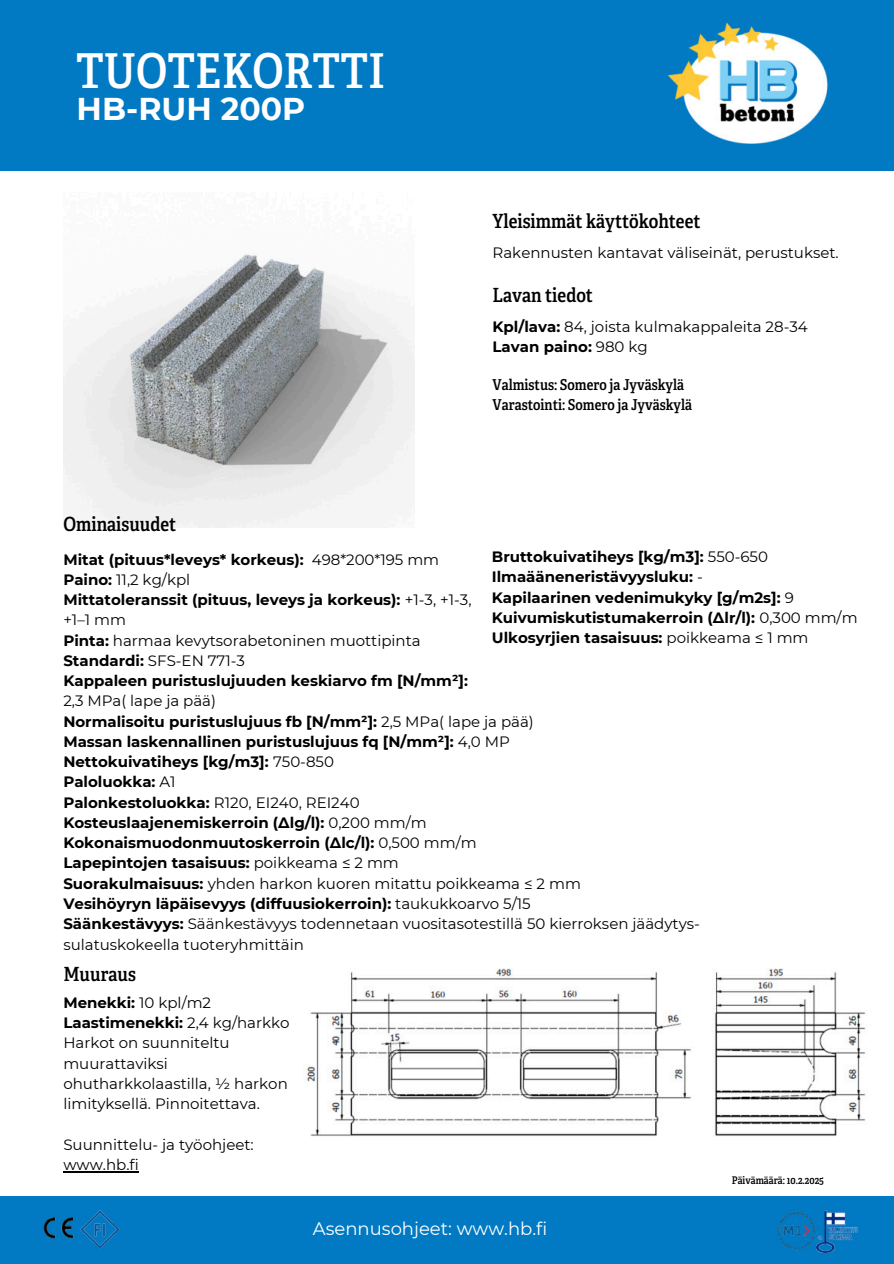
<style>
.page{position:relative;width:894px;height:1264px;background:#fff}
.page>*{position:absolute;margin:0;border:0;box-sizing:border-box;transform-origin:0 0}
.t1{font:600 48px "Adelle Condensed";color:#fff}
.t2{font:700 31.5px "Montserrat";color:#fff}
.t3{font:600 19.5px "Adelle Condensed";color:#000}
.t4{font:18px "Montserrat";color:#fff}
.t5{font:700 15px/20.2px "Montserrat";color:#000}
.t6{font:15px/20.2px "Montserrat";color:#000}
.t7{font:600 15px/19.5px "Adelle Condensed";color:#000}
.t8{font:600 10.5px "Adelle Condensed";color:#000}
.s1{font-weight:700}
.s2{font-weight:400}
</style>
<div class="page">
<div style="left:0;top:0;width:893px;height:170px;background:#017ac3"></div>
<img style="left:63px;top:253px;width:352px;height:275px">
<div style="left:0;top:1195px;width:893px;height:68px;background:#017ac3"></div>
<img style="left:817px;top:1210px;width:41px;height:42px">
<img style="left:43px;top:1216px;width:38px;height:23px">
<img style="left:777px;top:1211px;width:45px;height:39px">
<img style="left:81px;top:1210px;width:38px;height:38px">
<img style="left:667px;top:22px;width:161px;height:122px">
<img style="left:305px;top:968px;width:561px;height:168px">
<hr style="left:63px;top:1171px;width:76px;height:1px;background:#000">
<h1 class="t1" style="left:76px;top:41px;width:310px">TUOTEKORTTI</h1>
<h2 class="t2" style="left:77px;top:86px;width:230px">HB-RUH 200P</h2>
<h3 class="t3" style="left:492px;top:209px;width:209px">Yleisimmät käyttökohteet</h3>
<p class="t6" style="left:492px;top:242px;width:347px">Rakennusten kantavat väliseinät, perustukset.</p>
<h3 class="t3" style="left:492px;top:283px;width:102px">Lavan tiedot</h3>
<p class="t6" style="left:492px;top:316px;width:317px"><span class="s1">Kpl/lava:</span> 84, joista kulmakappaleita 28-34<br><span class="s1">Lavan paino:</span> 980 kg</p>
<p class="t7" style="left:492px;top:375px;width:201px">Valmistus: Somero ja Jyväskylä<br>Varastointi: Somero ja Jyväskylä</p>
<h3 class="t3" style="left:63px;top:512px;width:114px">Ominaisuudet</h3>
<p class="t5" style="left:63px;top:548px;width:409px">Mitat (pituus*leveys* korkeus): <span class="s2">498*200*195 mm </span>Paino: <span class="s2">11,2 kg/kpl<br></span>Mittatoleranssit (pituus, leveys ja korkeus): <span class="s2">+1-3, +1-3, +1–1 mm<br></span>Pinta: <span class="s2">harmaa kevytsorabetoninen muottipinta </span>Standardi: <span class="s2">SFS-EN 771-3<br></span>Kappaleen puristuslujuuden keskiarvo fm [N/mm²]:</p>
<p class="t5" style="left:63px;top:690px;width:638px"><span class="s2">2,3 MPa( lape ja pää)<br></span>Normalisoitu puristuslujuus fb [N/mm²]: <span class="s2">2,5 MPa( lape ja pää)<br></span>Massan laskennallinen puristuslujuus fq [N/mm²]: <span class="s2">4,0 MP<br></span>Nettokuivatiheys [kg/m3]: <span class="s2">750-850<br></span>Paloluokka: <span class="s2">A1<br></span>Palonkestoluokka: <span class="s2">R120, EI240, REI240<br></span>Kosteuslaajenemiskerroin (Δlg/l): <span class="s2">0,200 mm/m<br></span>Kokonaismuodonmuutoskerroin (Δlc/l): <span class="s2">0,500 mm/m<br></span>Lapepintojen tasaisuus: <span class="s2">poikkeama ≤ 2 mm<br></span>Suorakulmaisuus: <span class="s2">yhden harkon kuoren mitattu poikkeama ≤ 2 mm<br></span>Vesihöyryn läpäisevyys (diffuusiokerroin): <span class="s2">taukukkoarvo 5/15<br></span>Säänkestävyys: <span class="s2">Säänkestävyys todennetaan vuositasotestillä 50 kierroksen jäädytys&shy;sulatuskokeella tuoteryhmittäin</span></p>
<h3 class="t3" style="left:63px;top:962px;width:74px">Muuraus</h3>
<p class="t6" style="left:63px;top:991px;width:228px"><span class="s1">Menekki:</span> 10 kpl/m2<br><span class="s1">Laastimenekki:</span> 2,4 kg/harkko<br>Harkot on suunniteltu muurattaviksi ohutharkkolaastilla, ½ harkon limityksellä. Pinnoitettava.</p>
<p class="t6" style="left:63px;top:1133px;width:192px">Suunnittelu- ja työohjeet: www.hb.fi</p>
<p class="t5" style="left:491px;top:546px;width:367px">Bruttokuivatiheys [kg/m3]: <span class="s2">550-650<br></span>Ilmaääneneristävyysluku: <span class="s2">-<br></span>Kapilaarinen vedenimukyky [g/m2s]: <span class="s2">9<br></span>Kuivumiskutistumakerroin (Δlr/l): <span class="s2">0,300 mm/m </span>Ulkosyrjien tasaisuus: <span class="s2">poikkeama ≤ 1 mm</span></p>
<p class="t4" style="left:312px;top:1216px;width:236px">Asennusohjeet: www.hb.fi</p>
<p class="t8" style="left:731px;top:1173px;width:94px">Päivämäärä: 10.2.2025</p>
</div>
